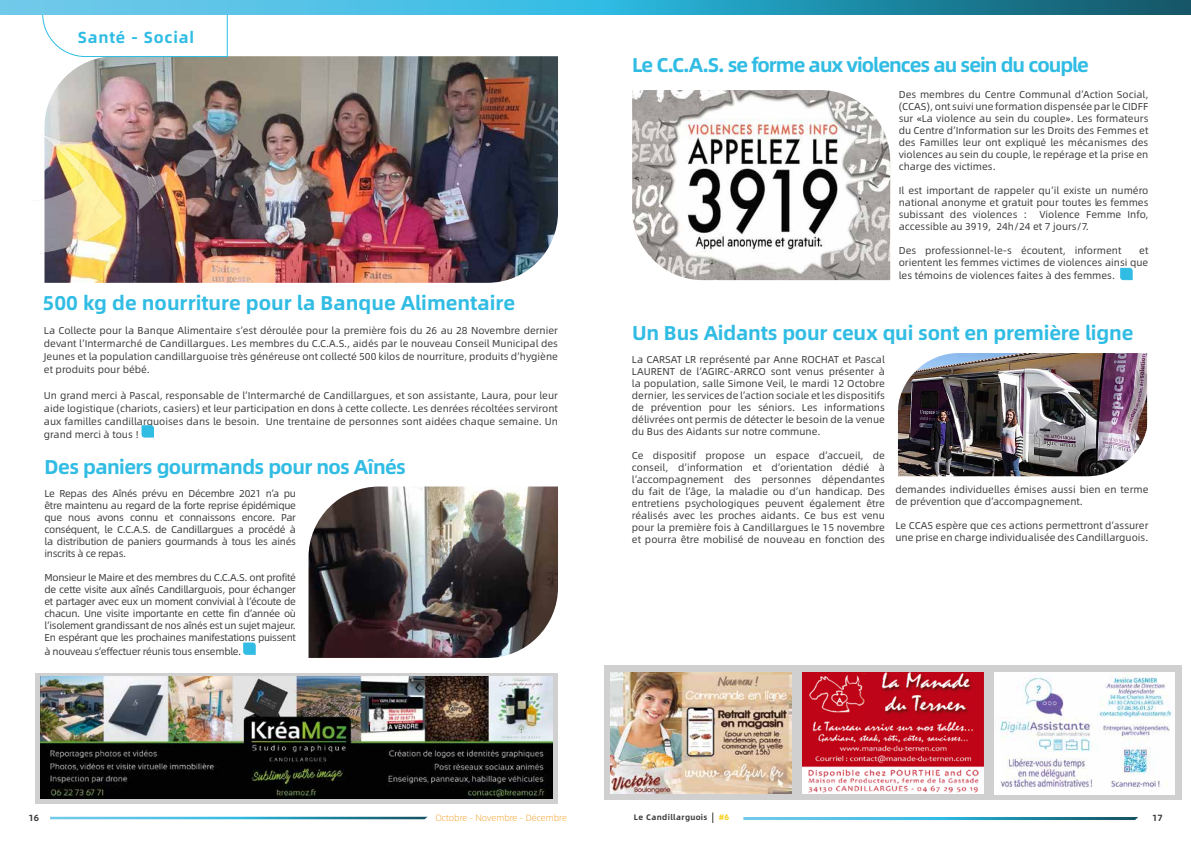
<style>
.page{position:relative;width:1191px;height:842px;background:#fff}
.page>*{position:absolute;margin:0;border:0;box-sizing:border-box;transform-origin:0 0}
.t1{font:700 20px "Alibaba Sans";letter-spacing:-.01em;color:#31bce4}
.t2{font:700 20px "Alibaba Sans";letter-spacing:-.05em;color:#31bce4}
.t3{font:700 20px "Alibaba Sans";letter-spacing:-.03em;color:#31bce4}
.t4{font:700 16px "Alibaba Sans";letter-spacing:.05em;color:#2fbce4}
.t5{font:10px/12px "Alibaba Sans";color:#3c3c3b;text-align:justify}
.t6{font:10px "Alibaba Sans";letter-spacing:-.03em;color:#3c3c3b}
.t7{font:300 9px "Alibaba Sans";color:#f49712}
.t8{font:700 9px "Alibaba Sans";color:#3c3c3b}
.t9{font:700 8px "Alibaba Sans";letter-spacing:.05em;color:#3c3c3b}
.t10{font:700 8px "Alibaba Sans";color:#f8cc0a}
</style>
<div class="page">
<svg style="left:1120px;top:267px;width:13px;height:14px"></svg>
<img style="left:632px;top:90px;width:258px;height:190px">
<img style="left:897px;top:353px;width:251px;height:123px">
<img style="left:44px;top:56px;width:514px;height:227px">
<img style="left:42px;top:133px;width:184px;height:120px">
<svg style="left:141px;top:425px;width:13px;height:13px"></svg>
<div style="left:36px;top:673px;width:522px;height:131px;background:#d0d0d0"></div>
<img style="left:41px;top:677px;width:512px;height:122px">
<svg style="left:243px;top:642px;width:13px;height:13px"></svg>
<img style="left:308px;top:486px;width:250px;height:172px">
<svg style="left:743px;top:817px;width:395px;height:3px"></svg>
<div style="left:604px;top:665px;width:577px;height:134px;background:#d0d0d0"></div>
<img style="left:610px;top:672px;width:181px;height:121px">
<img style="left:802px;top:673px;width:181px;height:121px">
<img style="left:994px;top:673px;width:181px;height:122px">
<svg style="left:42px;top:14px;width:185px;height:43px"></svg>
<svg style="left:0;top:0;width:1191px;height:14px;background:#39a4c4"></svg>
<svg style="left:50px;top:817px;width:377px;height:2px"></svg>
<h2 class="t4" style="left:78px;top:24px;width:118px">Santé - Social</h2>
<h1 class="t1" style="left:43px;top:287px;width:474px">500 kg de nourriture pour la Banque Alimentaire</h1>
<p class="t5" style="left:44px;top:323px;width:515px;line-height:13px">La Collecte pour la Banque Alimentaire s’est déroulée pour la première fois du 26 au 28 Novembre dernier devant l’Intermarché de Candillargues. Les membres du C.C.A.S., aidés par le nouveau Conseil Municipal des Jeunes et la population candillarguoise très généreuse ont collecté 500 kilos de nourriture, produits d’hygiène et produits pour bébé.</p>
<p class="t5" style="left:44px;top:388px;width:515px;line-height:13px">Un grand merci à Pascal, responsable de l’Intermarché de Candillargues, et son assistante, Laura, pour leur aide logistique (chariots, casiers) et leur participation en dons à cette collecte. Les denrées récoltées serviront aux familles candillarguoises dans le besoin. Une trentaine de personnes sont aidées chaque semaine. Un grand merci à tous !</p>
<h1 class="t3" style="left:45px;top:451px;width:363px">Des paniers gourmands pour nos Aînés</h1>
<p class="t5" style="left:44px;top:486px;width:253px">Le Repas des Aînés prévu en Décembre 2021 n’a pu être maintenu au regard de la forte reprise épidémique que nous avons connu et connaissons encore. Par conséquent, le C.C.A.S. de Candillargues a procédé à la distribution de paniers gourmands à tous les ainés inscrits à ce repas.</p>
<p class="t5" style="left:44px;top:570px;width:253px">Monsieur le Maire et des membres du C.C.A.S. ont profité de cette visite aux aînés Candillarguois, pour échanger et partager avec eux un moment convivial à l’écoute de chacun. Une visite importante en cette fin d’année où l’isolement grandissant de nos aînés est un sujet majeur.<br>En espérant que les prochaines manifestations puissent</p>
<p class="t6" style="left:44px;top:644px;width:198px">à nouveau s’effectuer réunis tous ensemble.</p>
<h1 class="t2" style="left:632px;top:49px;width:458px">Le C.C.A.S. se forme aux violences au sein du couple</h1>
<p class="t5" style="left:898px;top:88px;width:251px">Des membres du Centre Communal d’Action Social, (CCAS), ont suivi une formation dispensée par le CIDFF sur «La violence au sein du couple». Les formateurs du Centre d’Information sur les Droits des Femmes et des Familles leur ont expliqué les mécanismes des violences au sein du couple, le repérage et la prise en charge des victimes.</p>
<p class="t5" style="left:898px;top:184px;width:251px">Il est important de rappeler qu’il existe un numéro national anonyme et gratuit pour toutes les femmes subissant des violences : Violence Femme Info, accessible au 3919, 24h/24 et 7 jours/7.</p>
<p class="t5" style="left:898px;top:244px;width:224px">Des professionnel-le-s écoutent, informent</p>
<p class="t5" style="left:898px;top:244px;width:251px;line-height:12.4px;text-indent:241px">et orientent les femmes victimes de violences ainsi que les témoins de violences faites à des femmes.</p>
<h1 class="t1" style="left:632px;top:317px;width:503px">Un Bus Aidants pour ceux qui sont en première ligne</h1>
<p class="t5" style="left:632px;top:353px;width:254px">La CARSAT LR représenté par Anne ROCHAT et Pascal LAURENT de l’AGIRC-ARRCO sont venus présenter à la population, salle Simone Veil, le mardi 12 Octobre dernier, les services de l’action sociale et les dispositifs de prévention pour les séniors. Les informations délivrées ont permis de détecter le besoin de la venue du Bus des Aidants sur notre commune.</p>
<p class="t5" style="left:632px;top:449px;width:254px">Ce dispositif propose un espace d’accueil, de conseil, d’information et d’orientation dédié à l’accompagnement des personnes dépendantes du fait de l’âge, la maladie ou d’un handicap. Des entretiens psychologiques peuvent également être réalisés avec les proches aidants. Ce bus est venu pour la première fois à Candillargues le 15 novembre et pourra être mobilisé de nouveau en fonction des</p>
<p class="t5" style="left:895px;top:482px;width:254px">demandes individuelles émises aussi bien en terme de prévention que d’accompagnement.</p>
<p class="t5" style="left:895px;top:518px;width:254px">Le CCAS espère que ces actions permettront d’assurer une prise en charge individualisée des Candillarguois.</p>
<p class="t8" style="left:28px;top:810px;width:12px">16</p>
<p class="t7" style="left:435px;top:811px;width:133px">Octobre - Novembre - Décembre</p>
<p class="t9" style="left:634px;top:811px;width:75px">Le Candillarguois</p>
<p class="t10" style="left:719px;top:811px;width:11px">#6</p>
<p class="t8" style="left:1152px;top:810px;width:12px">17</p>
</div>
